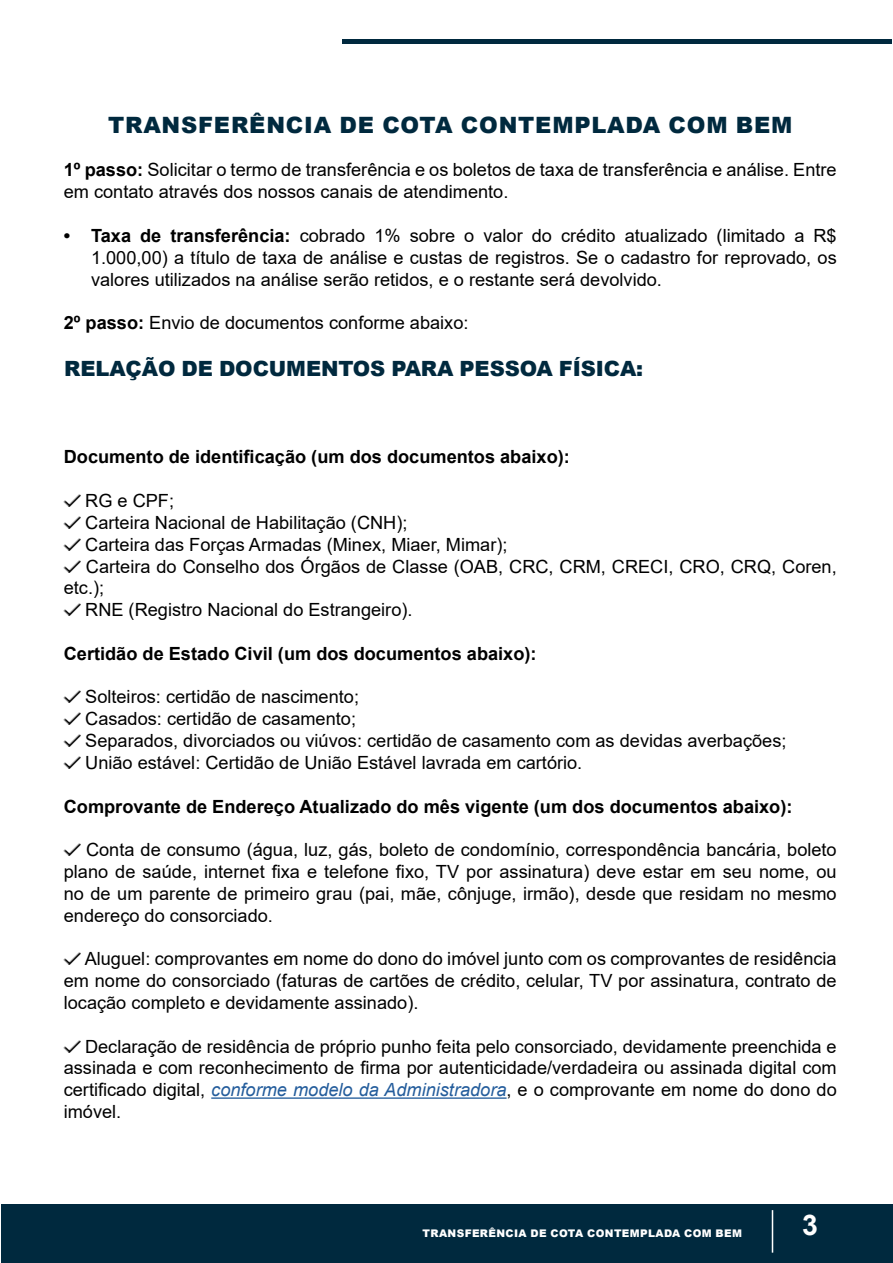
<style>
.page{position:relative;width:893px;height:1263px;background:#fff}
.page>*{position:absolute;margin:0;border:0;box-sizing:border-box;transform-origin:0 0}
.t1{font:700 28.5px "Arial";color:#fff}
.t2{font:900 22.5px "Arial";letter-spacing:.035em;color:#00293e}
.t3{font:900 21px "Arial";letter-spacing:-.005em;color:#00293e}
.t4{font:18.15px/21.8px "Arial";color:#000;text-align:justify}
.t5{font:700 18.15px "Arial";color:#000}
.t6{font:900 10.5px "Arial";letter-spacing:.035em;color:#fff}
.s1{font-weight:700}
.s2{font-style:italic;color:#245d9c}
</style>
<div class="page">
<div style="left:1px;top:1204px;width:891px;height:58px;background:#00293e"></div>
<hr style="left:342px;top:40px;width:550px;height:4px;background:#00293e">
<hr style="left:772px;top:1210px;width:1px;height:42px;background:#fff">
<hr style="left:211px;top:1097px;width:296px;height:2px;background:#245d9c">
<p class="t2" style="left:108px;top:108px;width:686px">TRANSFERÊNCIA DE COTA CONTEMPLADA COM BEM</p>
<p class="t4" style="left:64px;top:159px;width:774px"><span class="s1">1º passo:</span> Solicitar o termo de transferência e os boletos de taxa de transferência e análise. Entre em contato através dos nossos canais de atendimento.</p>
<p class="t4" style="left:91px;top:224px;width:747px;text-indent:-27px"><span class="s1">• Taxa de transferência:</span> cobrado 1% sobre o valor do crédito atualizado (limitado a R$ 1.000,00) a título de taxa de análise e custas de registros. Se o cadastro for reprovado, os valores utilizados na análise serão retidos, e o restante será devolvido.</p>
<p class="t4" style="left:64px;top:312px;width:406px"><span class="s1">2º passo:</span> Envio de documentos conforme abaixo:</p>
<p class="t3" style="left:64px;top:353px;width:580px">RELAÇÃO DE DOCUMENTOS PARA PESSOA FÍSICA:</p>
<p class="t5" style="left:64px;top:444px;width:508px">Documento de identificação (um dos documentos abaixo):</p>
<p class="t4" style="left:85px;top:490px;width:90px">RG e CPF;</p>
<p class="t4" style="left:85px;top:511px;width:324px">Carteira Nacional de Habilitação (CNH);</p>
<p class="t4" style="left:85px;top:533px;width:424px">Carteira das Forças Armadas (Minex, Miaer, Mimar);</p>
<p class="t4" style="left:86px;top:555px;width:752px">Carteira do Conselho dos Órgãos de Classe (OAB, CRC, CRM, CRECI, CRO, CRQ, Coren,</p>
<p class="t4" style="left:64px;top:577px;width:42px">etc.);</p>
<p class="t4" style="left:85px;top:599px;width:329px">RNE (Registro Nacional do Estrangeiro).</p>
<p class="t5" style="left:64px;top:641px;width:474px">Certidão de Estado Civil (um dos documentos abaixo):</p>
<p class="t4" style="left:85px;top:686px;width:703px;text-align:left">Solteiros: certidão de nascimento;<br>Casados: certidão de casamento;<br>Separados, divorciados ou viúvos: certidão de casamento com as devidas averbações; União estável: Certidão de União Estável lavrada em cartório.</p>
<p class="t5" style="left:64px;top:793px;width:730px">Comprovante de Endereço Atualizado do mês vigente (um dos documentos abaixo):</p>
<p class="t4" style="left:64px;top:839px;width:774px;text-indent:22px">Conta de consumo (água, luz, gás, boleto de condomínio, correspondência bancária, boleto plano de saúde, internet fixa e telefone fixo, TV por assinatura) deve estar em seu nome, ou no de um parente de primeiro grau (pai, mãe, cônjuge, irmão), desde que residam no mesmo endereço do consorciado.</p>
<p class="t4" style="left:64px;top:948px;width:774px;text-indent:21px">Aluguel: comprovantes em nome do dono do imóvel junto com os comprovantes de residência em nome do consorciado (faturas de cartões de crédito, celular, TV por assinatura, contrato de locação completo e devidamente assinado).</p>
<p class="t4" style="left:64px;top:1035px;width:774px;text-indent:21px">Declaração de residência de próprio punho feita pelo consorciado, devidamente preenchida e assinada e com reconhecimento de firma por autenticidade/verdadeira ou assinada digital com certificado digital, <span class="s2">conforme modelo da Administradora</span>, e o comprovante em nome do dono do imóvel.</p>
<p class="t6" style="left:423px;top:1225px;width:321px">TRANSFERÊNCIA DE COTA CONTEMPLADA COM BEM</p>
<h1 class="t1" style="left:802px;top:1205px;width:17px">3</h1>
</div>
